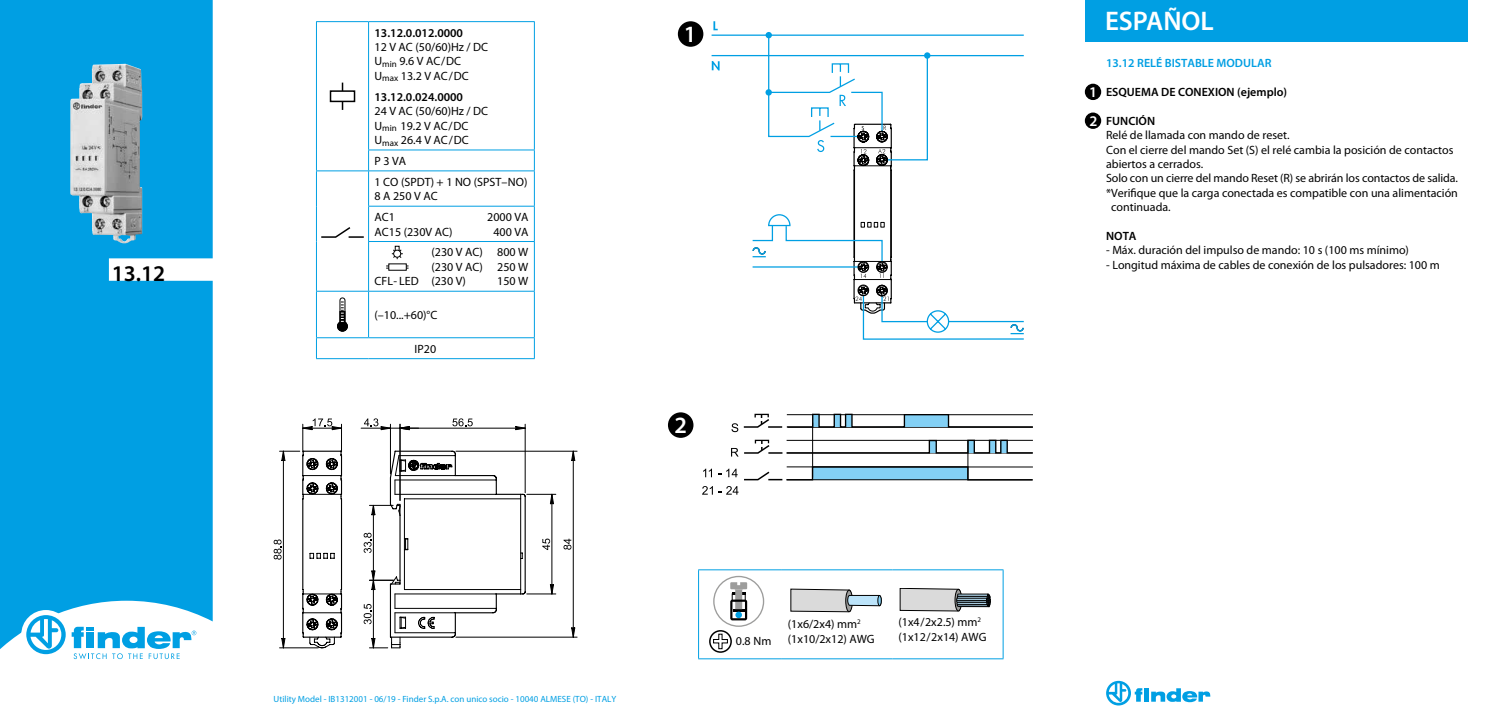
<style>
.page{position:relative;width:1489px;height:723px;background:#fff}
.page>*{position:absolute;margin:0;border:0;box-sizing:border-box;transform-origin:0 0}
.t1{font:600 27px "Myriad Pro";color:#fff}
.t2{font:600 23.4px "Myriad Pro";color:#fff}
.t3{font:600 22.5px "Myriad Pro";color:#000}
.t4{font:600 14.85px/28.8px "Myriad Pro";color:#fff}
.t5{font:12px/14.4px "Myriad Pro";color:#000}
.t6{font:600 12px "Myriad Pro";color:#000}
.t7{font:600 12px "Myriad Pro";color:#009fe3}
.t8{font:9px "Myriad Pro";color:#009fe3}
</style>
<div class="page">
<div style="left:0;top:0;width:213px;height:649px;background:#009fe3"></div>
<div style="left:21px;top:610px;width:49px;height:49px;background:#fff;border-radius:50%"></div>
<svg style="left:26px;top:615px;width:40px;height:39px"></svg>
<svg style="left:72px;top:627px;width:124px;height:32px"></svg>
<img style="left:70px;top:64px;width:72px;height:179px">
<svg style="left:1106px;top:681px;width:104px;height:24px"></svg>
<hr style="left:526px;top:494px;width:30px;height:1px;background:#000">
<hr style="left:526px;top:594px;width:30px;height:1px;background:#000">
<svg style="left:542px;top:538px;width:8px;height:12px"></svg>
<svg style="left:550px;top:494px;width:3px;height:10px"></svg>
<svg style="left:550px;top:584px;width:3px;height:10px"></svg>
<hr style="left:551px;top:494px;width:1px;height:100px;background:#000">
<hr style="left:456px;top:451px;width:121px;height:1px;background:#000">
<hr style="left:456px;top:637px;width:121px;height:1px;background:#000">
<svg style="left:563px;top:539px;width:8px;height:11px"></svg>
<svg style="left:571px;top:451px;width:4px;height:10px"></svg>
<svg style="left:571px;top:628px;width:4px;height:9px"></svg>
<hr style="left:573px;top:451px;width:1px;height:186px;background:#000">
<svg style="left:273px;top:418px;width:253px;height:230px"></svg>
<hr style="left:316px;top:21px;width:52px;height:1px;background:#009fe3">
<hr style="left:316px;top:22px;width:1px;height:128px;background:#009fe3">
<hr style="left:368px;top:21px;width:166px;height:1px;background:#009fe3">
<hr style="left:368px;top:22px;width:1px;height:128px;background:#009fe3">
<hr style="left:534px;top:22px;width:1px;height:128px;background:#009fe3">
<svg style="left:316px;top:150px;width:1px;height:20px"></svg>
<hr style="left:368px;top:150px;width:166px;height:1px;background:#009fe3">
<svg style="left:368px;top:150px;width:1px;height:20px"></svg>
<svg style="left:534px;top:150px;width:1px;height:20px"></svg>
<hr style="left:316px;top:170px;width:52px;height:1px;background:#009fe3">
<hr style="left:316px;top:171px;width:1px;height:35px;background:#009fe3">
<hr style="left:368px;top:170px;width:166px;height:1px;background:#009fe3">
<hr style="left:368px;top:171px;width:1px;height:35px;background:#009fe3">
<hr style="left:534px;top:171px;width:1px;height:35px;background:#009fe3">
<hr style="left:316px;top:206px;width:1px;height:35px;background:#009fe3">
<hr style="left:368px;top:206px;width:166px;height:1px;background:#009fe3">
<hr style="left:368px;top:207px;width:1px;height:34px;background:#009fe3">
<hr style="left:534px;top:207px;width:1px;height:34px;background:#009fe3">
<hr style="left:316px;top:241px;width:1px;height:50px;background:#009fe3">
<hr style="left:368px;top:241px;width:166px;height:1px;background:#009fe3">
<hr style="left:368px;top:242px;width:1px;height:49px;background:#009fe3">
<hr style="left:534px;top:242px;width:1px;height:49px;background:#009fe3">
<hr style="left:316px;top:291px;width:52px;height:1px;background:#009fe3">
<hr style="left:316px;top:292px;width:1px;height:45px;background:#009fe3">
<hr style="left:368px;top:291px;width:166px;height:1px;background:#009fe3">
<hr style="left:368px;top:292px;width:1px;height:45px;background:#009fe3">
<hr style="left:534px;top:292px;width:1px;height:45px;background:#009fe3">
<hr style="left:316px;top:337px;width:52px;height:1px;background:#009fe3">
<svg style="left:316px;top:338px;width:1px;height:20px"></svg>
<hr style="left:368px;top:337px;width:166px;height:1px;background:#009fe3">
<svg style="left:534px;top:338px;width:1px;height:20px"></svg>
<hr style="left:316px;top:358px;width:52px;height:1px;background:#009fe3">
<hr style="left:368px;top:358px;width:166px;height:1px;background:#009fe3">
<svg style="left:342px;top:83px;width:1px;height:27px"></svg>
<div style="left:330px;top:91px;width:24px;height:10px;background:#fff"></div>
<div style="left:330px;top:90px;width:25px;height:12px;border:2px solid #000"></div>
<svg style="left:321px;top:227px;width:43px;height:11px"></svg>
<svg style="left:337px;top:297px;width:11px;height:34px"></svg>
<svg style="left:392px;top:246px;width:11px;height:13px"></svg>
<div style="left:393px;top:250px;width:8px;height:7px;background:#fff;border-radius:50%"></div>
<div style="left:393px;top:250px;width:8px;height:8px;border:1px solid #000;border-radius:50%"></div>
<svg style="left:386px;top:266px;width:22px;height:3px"></svg>
<svg style="left:388px;top:264px;width:18px;height:6px"></svg>
<div style="left:765px;top:32px;width:7px;height:6px;background:#009fe3;border-radius:50%"></div>
<hr style="left:711px;top:35px;width:312px;height:1px;background:#009fe3">
<hr style="left:711px;top:55px;width:312px;height:1px;background:#009fe3">
<svg style="left:767px;top:34px;width:256px;height:306px"></svg>
<svg style="left:752px;top:63px;width:197px;height:270px"></svg>
<svg style="left:713px;top:21px;width:4px;height:9px"></svg>
<svg style="left:711px;top:61px;width:8px;height:9px"></svg>
<hr style="left:812px;top:422px;width:1px;height:56px;background:#000">
<svg style="left:731px;top:414px;width:301px;height:18px"></svg>
<div style="left:754px;top:414px;width:14px;height:4px;border:1px solid #000"></div>
<svg style="left:702px;top:439px;width:330px;height:56px"></svg>
<hr style="left:698px;top:569px;width:83px;height:1px;background:#009fe3">
<hr style="left:698px;top:570px;width:1px;height:88px;background:#009fe3">
<hr style="left:781px;top:569px;width:111px;height:1px;background:#009fe3">
<hr style="left:892px;top:569px;width:111px;height:1px;background:#009fe3">
<hr style="left:1002px;top:570px;width:1px;height:88px;background:#009fe3">
<hr style="left:698px;top:658px;width:83px;height:1px;background:#009fe3">
<hr style="left:781px;top:658px;width:111px;height:1px;background:#009fe3">
<hr style="left:892px;top:658px;width:111px;height:1px;background:#009fe3">
<div style="left:713px;top:576px;width:51px;height:51px;border:1px solid #9d9d9c;border-radius:50%"></div>
<svg style="left:730px;top:582px;width:17px;height:38px"></svg>
<div style="left:709px;top:630px;width:22px;height:23px;border:2px solid #000;border-radius:50%"></div>
<svg style="left:712px;top:633px;width:16px;height:16px"></svg>
<svg style="left:790px;top:589px;width:91px;height:23px"></svg>
<div style="left:877px;top:595px;width:4px;height:11px;border:1px solid #000;border-radius:50%"></div>
<svg style="left:899px;top:588px;width:91px;height:23px"></svg>
<div style="left:678px;top:21px;width:25px;height:26px;background:#000;border-radius:50%"></div>
<div style="left:668px;top:412px;width:25px;height:26px;background:#000;border-radius:50%"></div>
<div style="left:1084px;top:84px;width:17px;height:16px;background:#000;border-radius:50%"></div>
<div style="left:1084px;top:113px;width:17px;height:16px;background:#000;border-radius:50%"></div>
<div style="left:1084px;top:0;width:383px;height:42px;background:#009fe3"></div>
<h3 class="t3" style="left:112px;top:259px;width:55px">13.12</h3>
<p class="t6" style="left:374px;top:25px;width:90px">13.12.0.012.0000</p>
<p class="t5" style="left:374px;top:40px;width:115px">12 V AC (50/60)Hz / DC<br>U<sub>min</sub> 9.6 V AC/DC<br>U<sub>max</sub> 13.2 V AC/DC</p>
<p class="t6" style="left:374px;top:89px;width:90px">13.12.0.024.0000</p>
<p class="t5" style="left:374px;top:104px;width:115px">24 V AC (50/60)Hz / DC<br>U<sub>min</sub> 19.2 V AC/DC<br>U<sub>max</sub> 26.4 V AC/DC</p>
<p class="t5" style="left:374px;top:150px;width:154px;line-height:20.9px">P 3 VA<br>1 CO (SPDT) + 1 NO (SPST–NO)</p>
<p class="t5" style="left:374px;top:186px;width:65px;line-height:20.9px">8 A 250 V AC<br>AC1</p>
<p class="t5" style="left:487px;top:210px;width:43px">2000 VA</p>
<p class="t5" style="left:374px;top:224px;width:79px">AC15 (230V AC)</p>
<p class="t5" style="left:431px;top:221px;width:98px;line-height:20.9px;text-align:right">400 VA<br>(230 V AC) 800 W</p>
<p class="t5" style="left:374px;top:259px;width:155px;text-indent:57px">(230 V AC) 250 W<br>CFL- LED (230 V)</p>
<p class="t5" style="left:497px;top:274px;width:33px">150 W</p>
<p class="t5" style="left:374px;top:308px;width:64px">(–10...+60)°C</p>
<p class="t5" style="left:414px;top:341px;width:23px">IP20</p>
<h2 class="t2" style="left:684px;top:19px;width:14px">1</h2>
<h2 class="t2" style="left:674px;top:410px;width:14px">2</h2>
<p class="t8" style="left:273px;top:693px;width:344px">Utility Model - IB1312001 - 06/19 - Finder S.p.A. con unico socio - 10040 ALMESE (TO) - ITALY</p>
<p class="t5" style="left:736px;top:634px;width:37px">0.8 Nm</p>
<p class="t5" style="left:787px;top:617px;width:88px">(1x6/2x4) mm<sup>2 </sup>(1x10/2x12) AWG</p>
<p class="t5" style="left:898px;top:615px;width:89px">(1x4/2x2.5) mm<sup>2 </sup>(1x12/2x14) AWG</p>
<h1 class="t1" style="left:1104px;top:4px;width:110px">ESPAÑOL</h1>
<p class="t4" style="left:1088px;top:77px;width:10px">1<br>2</p>
<p class="t7" style="left:1106px;top:55px;width:167px">13.12 RELÉ BISTABLE MODULAR</p>
<p class="t6" style="left:1106px;top:84px;width:182px">ESQUEMA DE CONEXION (ejemplo)</p>
<p class="t6" style="left:1106px;top:113px;width:50px">FUNCIÓN</p>
<p class="t5" style="left:1106px;top:128px;width:185px">Relé de llamada con mando de reset.</p>
<p class="t5" style="left:1106px;top:142px;width:349px">Con el cierre del mando Set (S) el relé cambia la posición de contactos</p>
<p class="t5" style="left:1106px;top:157px;width:99px">abiertos a cerrados.</p>
<p class="t5" style="left:1106px;top:171px;width:353px">Solo con un cierre del mando Reset (R) se abrirán los contactos de salida.</p>
<p class="t5" style="left:1106px;top:185px;width:353px">*Verifique que la carga conectada es compatible con una alimentación</p>
<p class="t5" style="left:1111px;top:200px;width:61px">continuada.</p>
<p class="t6" style="left:1106px;top:228px;width:32px">NOTA</p>
<p class="t5" style="left:1106px;top:243px;width:304px">- Máx. duración del impulso de mando: 10 s (100 ms mínimo)</p>
<p class="t5" style="left:1106px;top:257px;width:335px">- Longitud máxima de cables de conexión de los pulsadores: 100 m</p>
</div>
